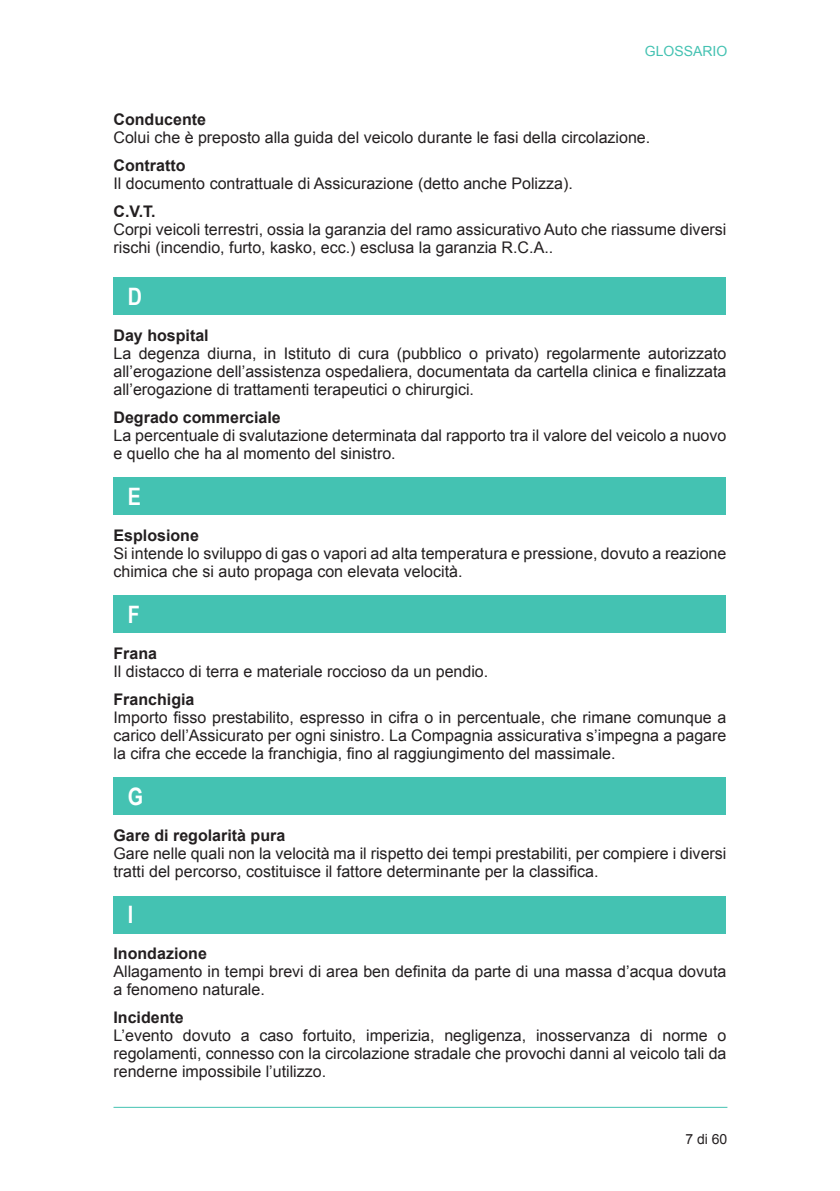
<style>
.page{position:relative;width:840px;height:1191px;background:#fff}
.page>*{position:absolute;margin:0;border:0;box-sizing:border-box;transform-origin:0 0}
.t1{font:700 24px "Arial Narrow";color:#fff}
.testo{font:16px/18px "Arial";color:#231f20}
.testo-2{font:700 16px "Arial";color:#231f20}
.Pa6{font:700 16px "Arial";color:#231f20}
.t2{font:14px "Arial";color:#44c2b2}
.t3{font:14px "Arial";color:#231f20}
</style>
<div class="page">
<hr style="left:113px;top:1106px;width:614px;height:1px;background:#44c2b2">
<div style="left:113px;top:277px;width:613px;height:38px;background:#44c2b2"></div>
<div style="left:113px;top:477px;width:613px;height:38px;background:#44c2b2"></div>
<div style="left:113px;top:595px;width:613px;height:38px;background:#44c2b2"></div>
<div style="left:113px;top:777px;width:613px;height:38px;background:#44c2b2"></div>
<div style="left:113px;top:895px;width:613px;height:38px;background:#44c2b2"></div>
<p class="t2" style="left:644px;top:42px;width:84px">GLOSSARIO</p>
<p class="testo-2" style="left:113px;top:109px;width:94px">Conducente</p>
<p class="testo" style="left:113px;top:129px;width:538px">Colui che è preposto alla guida del veicolo durante le fasi della circolazione.</p>
<p class="testo-2" style="left:113px;top:155px;width:73px">Contratto</p>
<p class="testo" style="left:113px;top:175px;width:460px">Il documento contrattuale di Assicurazione (detto anche Polizza).</p>
<p class="Pa6" style="left:113px;top:201px;width:44px">C.V.T.</p>
<p class="testo" style="left:113px;top:221px;width:614px">Corpi veicoli terrestri, ossia la garanzia del ramo assicurativo Auto che riassume diversi rischi (incendio, furto, kasko, ecc.) esclusa la garanzia R.C.A..</p>
<p class="t1" style="left:128px;top:278px;width:16px">D</p>
<p class="testo-2" style="left:113px;top:325px;width:97px">Day hospital</p>
<p class="testo" style="left:113px;top:345px;width:614px;text-align:justify">La degenza diurna, in Istituto di cura (pubblico o privato) regolarmente autorizzato all’erogazione dell’assistenza ospedaliera, documentata da cartella clinica e finalizzata all’erogazione di trattamenti terapeutici o chirurgici.</p>
<p class="testo-2" style="left:113px;top:407px;width:169px">Degrado commerciale</p>
<p class="testo" style="left:113px;top:427px;width:614px">La percentuale di svalutazione determinata dal rapporto tra il valore del veicolo a nuovo e quello che ha al momento del sinistro.</p>
<p class="t1" style="left:128px;top:478px;width:15px">E</p>
<p class="testo-2" style="left:113px;top:525px;width:87px">Esplosione</p>
<p class="testo" style="left:113px;top:545px;width:614px">Si intende lo sviluppo di gas o vapori ad alta temperatura e pressione, dovuto a reazione chimica che si auto propaga con elevata velocità.</p>
<p class="t1" style="left:128px;top:596px;width:14px">F</p>
<p class="testo-2" style="left:113px;top:643px;width:45px">Frana</p>
<p class="testo" style="left:113px;top:663px;width:376px">Il distacco di terra e materiale roccioso da un pendio.</p>
<p class="testo-2" style="left:113px;top:689px;width:82px">Franchigia</p>
<p class="testo" style="left:113px;top:709px;width:614px;text-align:justify">Importo fisso prestabilito, espresso in cifra o in percentuale, che rimane comunque a carico dell’Assicurato per ogni sinistro. La Compagnia assicurativa s’impegna a pagare la cifra che eccede la franchigia, fino al raggiungimento del massimale.</p>
<p class="t1" style="left:128px;top:778px;width:17px">G</p>
<p class="testo-2" style="left:113px;top:825px;width:173px">Gare di regolarità pura</p>
<p class="testo" style="left:113px;top:845px;width:614px">Gare nelle quali non la velocità ma il rispetto dei tempi prestabiliti, per compiere i diversi tratti del percorso, costituisce il fattore determinante per la classifica.</p>
<p class="t1" style="left:128px;top:896px;width:7px">I</p>
<p class="testo-2" style="left:113px;top:943px;width:95px">Inondazione</p>
<p class="testo" style="left:113px;top:963px;width:614px">Allagamento in tempi brevi di area ben definita da parte di una massa d’acqua dovuta a fenomeno naturale.</p>
<p class="testo-2" style="left:113px;top:1007px;width:72px">Incidente</p>
<p class="testo" style="left:113px;top:1027px;width:614px;text-align:justify">L’evento dovuto a caso fortuito, imperizia, negligenza, inosservanza di norme o regolamenti, connesso con la circolazione stradale che provochi danni al veicolo tali da renderne impossibile l’utilizzo.</p>
<p class="t3" style="left:685px;top:1130px;width:44px">7 di 60</p>
</div>
